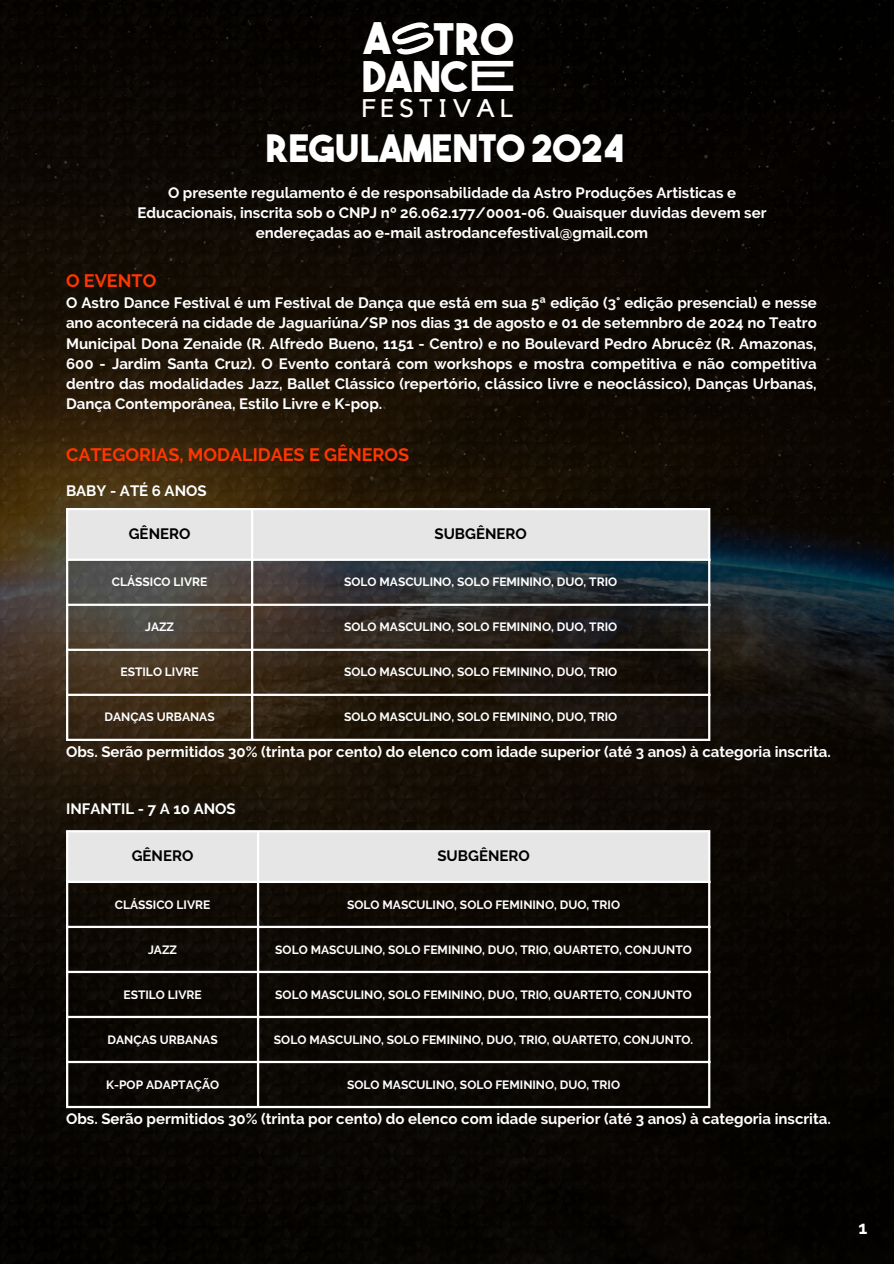
<style>
.page{position:relative;width:894px;height:1264px;background:#fff}
.page>*{position:absolute;margin:0;border:0;box-sizing:border-box;transform-origin:0 0}
.t1{font:43.35px "The Bold Font";color:#fff}
.t2{font:42.15px "The Bold Font";color:#fff}
.t3{font:37.65px "The Bold Font";color:#fff}
.t4{font:25.35px "Kollektif";letter-spacing:.2em;color:#fff}
.t5{font:700 18px "Raleway";color:#ff3601}
.t6{font:700 18px "Raleway";color:#fff}
.t7{font:700 15px/20.2px "Raleway";color:#fff;text-align:center}
.t8{font:700 15px "Raleway";color:#000}
.t9{font:700 12px "Raleway";color:#fff}
.s1{font-family:"High Cruiser";font-size:43.05px}
</style>
<div class="page">
<img style="left:0;top:0;width:893px;height:1263px">
<div style="left:68px;top:510px;width:640px;height:48px;background:#e6e6e6"></div>
<hr style="left:66px;top:510px;width:2px;height:228px;background:#fff">
<hr style="left:251px;top:510px;width:2px;height:228px;background:#fff">
<hr style="left:708px;top:510px;width:2px;height:228px;background:#fff">
<hr style="left:66px;top:508px;width:644px;height:2px;background:#fff">
<hr style="left:66px;top:558px;width:644px;height:3px;background:#fff">
<hr style="left:66px;top:603px;width:644px;height:3px;background:#fff">
<hr style="left:66px;top:648px;width:644px;height:3px;background:#fff">
<hr style="left:66px;top:693px;width:644px;height:3px;background:#fff">
<hr style="left:66px;top:738px;width:644px;height:3px;background:#fff">
<div style="left:68px;top:832px;width:640px;height:48px;background:#e6e6e6"></div>
<hr style="left:66px;top:832px;width:2px;height:273px;background:#fff">
<hr style="left:257px;top:832px;width:2px;height:273px;background:#fff">
<hr style="left:708px;top:832px;width:2px;height:273px;background:#fff">
<hr style="left:66px;top:830px;width:644px;height:2px;background:#fff">
<hr style="left:66px;top:880px;width:644px;height:3px;background:#fff">
<hr style="left:66px;top:925px;width:644px;height:3px;background:#fff">
<hr style="left:66px;top:970px;width:644px;height:3px;background:#fff">
<hr style="left:66px;top:1015px;width:644px;height:3px;background:#fff">
<hr style="left:66px;top:1060px;width:644px;height:3px;background:#fff">
<hr style="left:66px;top:1105px;width:644px;height:3px;background:#fff">
<div style="left:389px;top:18px;width:47px;height:41px;background:#040200"></div>
<p class="t1" style="left:363px;top:22px;width:151px">A TRO</p>
<h2 class="t2" style="left:362px;top:61px;width:155px">DANC<span class="s1">E</span></h2>
<h3 class="t4" style="left:361px;top:97px;width:153px">FESTIVAL</h3>
<p class="t3" style="left:265px;top:134px;width:360px">REGULAMENTO 2024</p>
<p class="t7" style="left:138px;top:182px;width:630px">O presente regulamento é de responsabilidade da Astro Produções Artisticas e<br>Educacionais, inscrita sob o CNPJ nº 26.062.177/0001-06. Quaisquer duvidas devem ser endereçadas ao e-mail astrodancefestival@gmail.com</p>
<p class="t5" style="left:66px;top:270px;width:92px">O EVENTO</p>
<p class="t7" style="left:66px;top:293px;width:752px;text-align:justify">O Astro Dance Festival é um Festival de Dança que está em sua 5ª edição (3° edição presencial) e nesse ano acontecerá na cidade de Jaguariúna/SP nos dias 31 de agosto e 01 de setemnbro de 2024 no Teatro Municipal Dona Zenaide (R. Alfredo Bueno, 1151 - Centro) e no Boulevard Pedro Abrucêz (R. Amazonas, 600 - Jardim Santa Cruz). O Evento contará com workshops e mostra competitiva e não competitiva dentro das modalidades Jazz, Ballet Clássico (repertório, clássico livre e neoclássico), Danças Urbanas, Dança Contemporânea, Estilo Livre e K-pop.</p>
<p class="t5" style="left:66px;top:443px;width:344px">CATEGORIAS, MODALIDAES E GÊNEROS</p>
<p class="t7" style="left:66px;top:480px;width:142px">BABY - ATÉ 6 ANOS</p>
<p class="t8" style="left:129px;top:524px;width:63px">GÊNERO</p>
<p class="t8" style="left:434px;top:524px;width:94px">SUBGÊNERO</p>
<h1 class="t9" style="left:112px;top:575px;width:97px">CLÁSSICO LIVRE</h1>
<p class="t9" style="left:344px;top:575px;width:274px">SOLO MASCULINO, SOLO FEMININO, DUO, TRIO</p>
<p class="t9" style="left:145px;top:620px;width:31px">JAZZ</p>
<p class="t9" style="left:344px;top:620px;width:274px">SOLO MASCULINO, SOLO FEMININO, DUO, TRIO</p>
<h2 class="t9" style="left:120px;top:665px;width:80px">ESTILO LIVRE</h2>
<h3 class="t9" style="left:344px;top:665px;width:274px">SOLO MASCULINO, SOLO FEMININO, DUO, TRIO</h3>
<p class="t9" style="left:104px;top:710px;width:112px">DANÇAS URBANAS</p>
<p class="t9" style="left:344px;top:710px;width:274px">SOLO MASCULINO, SOLO FEMININO, DUO, TRIO</p>
<p class="t7" style="left:66px;top:741px;width:766px">Obs. Serão permitidos 30% (trinta por cento) do elenco com idade superior (até 3 anos) à categoria inscrita.</p>
<p class="t7" style="left:66px;top:798px;width:171px">INFANTIL - 7 A 10 ANOS</p>
<h3 class="t8" style="left:132px;top:846px;width:63px">GÊNERO</h3>
<p class="t8" style="left:437px;top:846px;width:94px">SUBGÊNERO</p>
<p class="t9" style="left:115px;top:897px;width:97px">CLÁSSICO LIVRE</p>
<p class="t9" style="left:347px;top:897px;width:274px">SOLO MASCULINO, SOLO FEMININO, DUO, TRIO</p>
<p class="t9" style="left:148px;top:942px;width:31px">JAZZ</p>
<p class="t9" style="left:275px;top:942px;width:418px">SOLO MASCULINO, SOLO FEMININO, DUO, TRIO, QUARTETO, CONJUNTO</p>
<p class="t9" style="left:123px;top:987px;width:80px">ESTILO LIVRE</p>
<p class="t9" style="left:275px;top:987px;width:418px">SOLO MASCULINO, SOLO FEMININO, DUO, TRIO, QUARTETO, CONJUNTO</p>
<p class="t9" style="left:107px;top:1032px;width:112px">DANÇAS URBANAS</p>
<p class="t9" style="left:274px;top:1032px;width:421px">SOLO MASCULINO, SOLO FEMININO, DUO, TRIO, QUARTETO, CONJUNTO.</p>
<p class="t9" style="left:106px;top:1077px;width:114px">K-POP ADAPTAÇÃO</p>
<p class="t9" style="left:347px;top:1077px;width:274px">SOLO MASCULINO, SOLO FEMININO, DUO, TRIO</p>
<p class="t7" style="left:66px;top:1108px;width:766px">Obs. Serão permitidos 30% (trinta por cento) do elenco com idade superior (até 3 anos) à categoria inscrita.</p>
<p class="t6" style="left:858px;top:1217px;width:10px">1</p>
</div>
